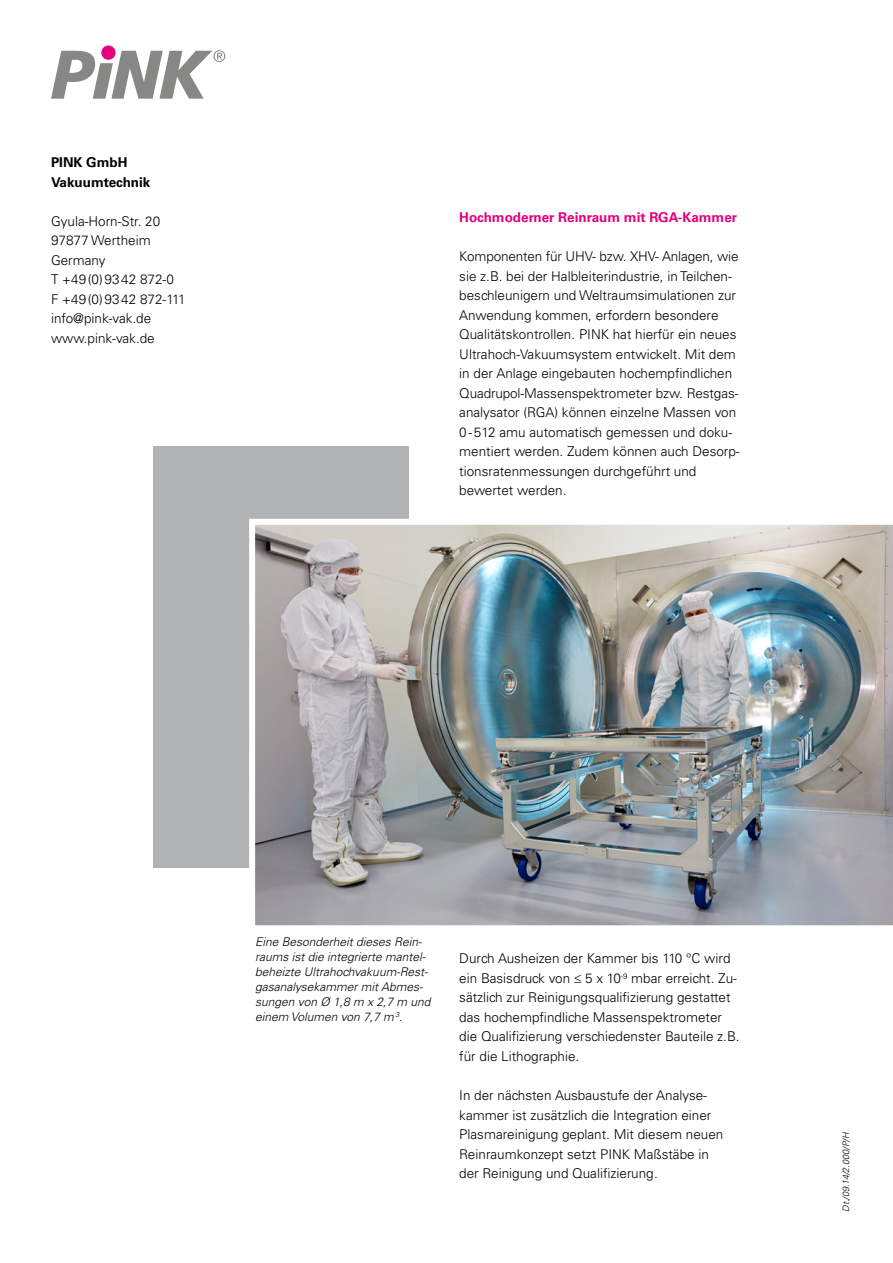
<style>
.page{position:relative;width:893px;height:1263px;background:#fff}
.page>*{position:absolute;margin:0;border:0;box-sizing:border-box;transform-origin:0 0}
.Bodytext{font:300 13.5px/19.5px "Univers";color:#000}
.Bodytext-2{font:700 13.5px "Univers";color:#e5007d}
.Subline{font:700 13.5px/19.5px "Univers";color:#000}
.Marginalie_dt{font:italic 300 12px "Univers";color:#000}
.Marginalie_dt-2{font:italic 300 9px "Univers";color:#000}
</style>
<div class="page">
<div style="left:153px;top:447px;width:255px;height:421px;background:#b1b2b3"></div>
<svg style="left:101px;top:45px;width:15px;height:15px"></svg>
<svg style="left:51px;top:50px;width:174px;height:49px"></svg>
<img style="left:249px;top:516px;width:644px;height:410px">
<p class="Subline" style="left:51px;top:153px;width:101px">PINK GmbH<br>Vakuumtechnik</p>
<p class="Bodytext" style="left:51px;top:211px;width:111px">Gyula-Horn-Str. 20</p>
<p class="Bodytext" style="left:51px;top:231px;width:101px">97877 Wertheim</p>
<p class="Bodytext" style="left:51px;top:250px;width:56px">Germany</p>
<p class="Bodytext" style="left:51px;top:270px;width:124px">T +49(0)9342 872-0</p>
<p class="Bodytext" style="left:51px;top:289px;width:136px">F +49(0)9342 872-111</p>
<p class="Bodytext" style="left:51px;top:309px;width:102px">info@pink-vak.de</p>
<p class="Bodytext" style="left:51px;top:328px;width:105px">www.pink-vak.de</p>
<p class="Bodytext-2" style="left:459px;top:210px;width:279px">Hochmoderner Reinraum mit RGA-Kammer</p>
<p class="Bodytext" style="left:459px;top:247px;width:281px">Komponenten für UHV- bzw. XHV- Anlagen, wie</p>
<p class="Bodytext" style="left:459px;top:266px;width:281px">sie z.B. bei der Halbleiterindustrie, in Teilchen&shy;beschleunigern und Weltraumsimulationen zur Anwendung kommen, erfordern besondere Qualitätskontrollen. PINK hat hierfür ein neues Ultrahoch-Vakuumsystem entwickelt. Mit dem in der Anlage eingebauten hochempfindlichen Quadrupol-Massenspektrometer bzw. Restgas-</p>
<p class="Bodytext" style="left:459px;top:403px;width:278px">analysator (RGA) können einzelne Massen von</p>
<p class="Bodytext" style="left:459px;top:422px;width:274px">0-512 amu automatisch gemessen und doku-</p>
<p class="Bodytext" style="left:459px;top:442px;width:282px">mentiert werden. Zudem können auch Desorp-</p>
<p class="Bodytext" style="left:459px;top:461px;width:239px">tionsratenmessungen durchgeführt und</p>
<p class="Bodytext" style="left:459px;top:481px;width:109px">bewertet werden.</p>
<p class="Marginalie_dt" style="left:255px;top:934px;width:168px">Eine Besonderheit dieses Rein-</p>
<p class="Marginalie_dt" style="left:255px;top:949px;width:172px">raums ist die integrierte mantel-</p>
<p class="Marginalie_dt" style="left:255px;top:964px;width:174px">beheizte Ultrahochvakuum-Rest-</p>
<p class="Marginalie_dt" style="left:255px;top:979px;width:170px">gasanalysekammer mit Abmes-</p>
<p class="Marginalie_dt" style="left:255px;top:994px;width:177px">sungen von Ø 1,8 m x 2,7 m und</p>
<p class="Marginalie_dt" style="left:255px;top:1009px;width:149px">einem Volumen von 7,7 m <sup>3</sup>.</p>
<p class="Bodytext" style="left:459px;top:949px;width:282px">Durch Ausheizen der Kammer bis 110 °C wird ein Basisdruck von ≤ 5 x 10<sup>-9</sup> mbar erreicht. Zu&shy;sätzlich zur Reinigungsqualifizierung gestattet das hochempfindliche Massenspektrometer die Qualifizierung verschiedenster Bauteile z.B. für die Lithographie.</p>
<p class="Bodytext" style="left:459px;top:1085px;width:266px">In der nächsten Ausbaustufe der Analyse&shy;kammer ist zusätzlich die Integration einer Plasmareinigung geplant. Mit diesem neuen Reinraumkonzept setzt PINK Maßstäbe in</p>
<p class="Bodytext" style="left:459px;top:1163px;width:200px">der Reinigung und Qualifizierung.</p>
<p class="Marginalie_dt-2" style="left:840px;top:1212px;width:81px;rotate:-90deg">Dt./09.14/2.000/P/H</p>
</div>
